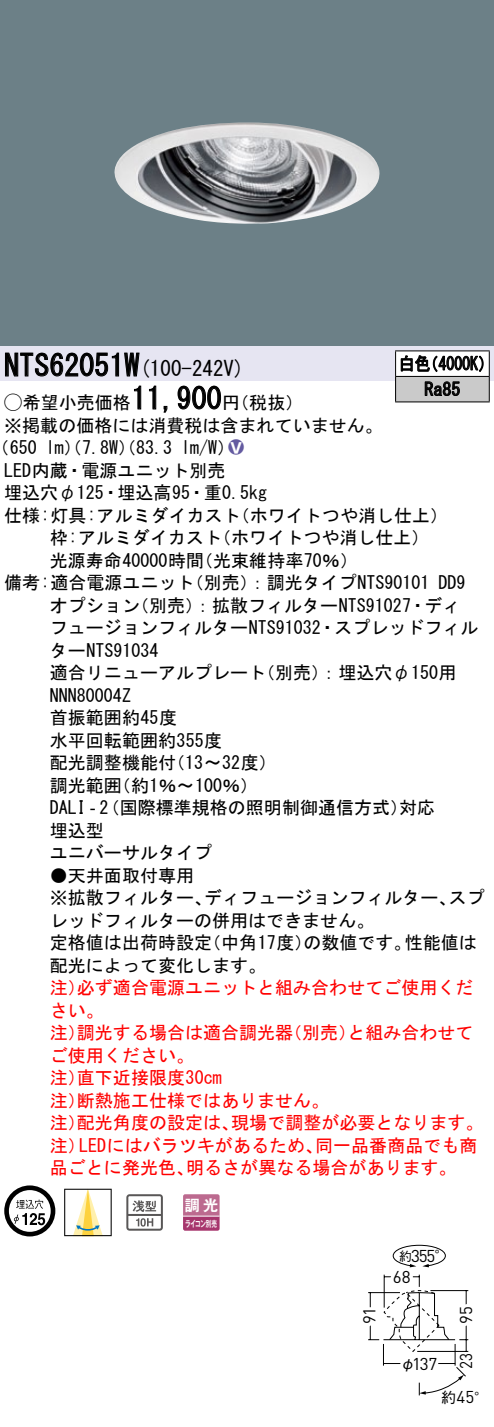
<style>
.page{position:relative;width:494px;height:1427px;background:#fff}
.page>*{position:absolute;margin:0;border:0;box-sizing:border-box;transform-origin:0 0}
.t1{font:30px "MS Gothic";color:#000}
.t2{font:21px "MS Gothic";color:#000}
.t3{font:18px/22.5px "MS Gothic";color:#000}
.t4{font:18px/22.5px "MS Gothic";color:#f00}
.t5{font:18px/25.5px "MS Gothic";color:#000;scale:.88 1}
.t6{font:18px "Ford Classification 1";color:#635aa0}
.t7{font:17.1px "DINOT";letter-spacing:-.01em;color:#000}
.t8{font:17.1px "DINOT";letter-spacing:-.01em;color:#000;scale:.9 1}
.t9{font:15px "Gothic MB101 Pro De Bold 90 pv RKSJ H";color:#fff}
.t10{font:15px "Gothic BBB Pro Medium 90 pv RKSJ H";color:#000}
.t11{font:12.6px "Gothic BBB Pro Medium 90 pv RKSJ H";color:#000}
.t12{font:8.7px "Gothic MB101 Pro De Bold 90 pv RKSJ H";letter-spacing:-.05em;color:#fff;scale:.65 1}
.s1{font-size:30px}
.s2{font-family:"Ford Classification 1"}
.s3{color:#fff}
.s4{font-family:"Gothic BBB Pro Medium 90 pv RKSJ H";font-size:15px}
</style>
<div class="page">
<div style="left:0;top:0;width:493px;height:346px;background:#6c8087"></div>
<img style="left:114px;top:122px;width:265px;height:102px">
<div style="left:0;top:346px;width:493px;height:34px;background:#e6e5f2"></div>
<svg style="left:5px;top:352px;width:135px;height:25px"></svg>
<svg style="left:134px;top:385px;width:7px;height:25px"></svg>
<svg style="left:149px;top:385px;width:7px;height:25px"></svg>
<svg style="left:163px;top:406px;width:5px;height:7px"></svg>
<svg style="left:177px;top:385px;width:44px;height:25px"></svg>
<svg style="left:4px;top:1185px;width:51px;height:51px"></svg>
<svg style="left:64px;top:1189px;width:48px;height:47px"></svg>
<svg style="left:126px;top:1194px;width:37px;height:37px"></svg>
<svg style="left:183px;top:1194px;width:36px;height:37px"></svg>
<hr style="left:183px;top:1216px;width:36px;height:1px;background:#fff">
<hr style="left:395px;top:350px;width:94px;height:1px;background:#000">
<hr style="left:395px;top:401px;width:94px;height:1px;background:#000">
<svg style="left:394px;top:351px;width:95px;height:50px"></svg>
<svg style="left:368px;top:1245px;width:101px;height:151px"></svg>
<h1 class="t1" style="left:4px;top:350px;width:122px">NTS62051</h1>
<p class="t2" style="left:124px;top:358px;width:121px">(<span class="s1">W</span> 100-242 (V</p>
<p class="t5" style="left:424px;top:351px;width:42px;text-indent:-26px">白色<br>Ra85</p>
<p class="t5" style="left:422px;top:351px;width:83px">（4000 (K</p>
<h1 class="t1" style="left:131px;top:383px;width:91px">11,900</h1>
<p class="t3" style="left:4px;top:391px;width:379px"><span class="s2">A</span>希望小売価格<br>※掲載の価格には消費税は含まれていません。</p>
<p class="t6" style="left:228px;top:438px;width:17px">2<span class="s3">8</span></p>
<p class="t3" style="left:222px;top:391px;width:82px">（円税抜(</p>
<p class="t3" style="left:181px;top:437px;width:55px">l m (W/</p>
<p class="t3" style="left:-8px;top:437px;width:47px">（650</p>
<p class="t3" style="left:4px;top:459px;width:223px">LED内蔵・電源ユニット別売</p>
<p class="t3" style="left:4px;top:482px;width:264px">埋込穴φ125・埋込高95・重0.5kg</p>
<p class="t3" style="left:231px;top:504px;width:218px">（ホワイトつや消し仕上(</p>
<p class="t3" style="left:46px;top:437px;width:128px">lm）（7.8 ）（W 83.3</p>
<p class="t3" style="left:213px;top:504px;width:217px;text-indent:-209px">仕様:灯具:アルミダイカスト<br>（ホワイトつや消し仕上(</p>
<p class="t3" style="left:195px;top:527px;width:164px;text-indent:-145px">枠:アルミダイカスト<br>（光束維持率70％(</p>
<p class="t3" style="left:50px;top:549px;width:156px">光源寿命40000時間</p>
<p class="t3" style="left:185px;top:572px;width:245px">（別売：）調光タイプNTS90101</p>
<p class="t3" style="left:131px;top:572px;width:331px;text-indent:-127px">備考:適合電源ユニット<br>（別売：）拡散フィルターNTS91027・ディ</p>
<p class="t3" style="left:438px;top:572px;width:28px">DD9</p>
<p class="t3" style="left:50px;top:594px;width:91px">オプション</p>
<p class="t3" style="left:50px;top:617px;width:430px">フュージョンフィルターNTS91032・スプレッドフィル</p>
<p class="t3" style="left:50px;top:639px;width:110px">ターNTS91034</p>
<p class="t3" style="left:257px;top:662px;width:201px">（別売：）埋込穴φ150用</p>
<p class="t3" style="left:50px;top:662px;width:217px">適合リニューアルプレート</p>
<p class="t3" style="left:50px;top:684px;width:82px">NNN80004Z</p>
<p class="t3" style="left:50px;top:707px;width:129px">首振範囲約45度</p>
<p class="t3" style="left:50px;top:729px;width:174px">水平回転範囲約355度</p>
<p class="t3" style="left:167px;top:752px;width:111px">（13〜32度(</p>
<p class="t3" style="left:113px;top:752px;width:147px;text-indent:-63px">配光調整機能付<br>（約1％〜100％(</p>
<p class="t3" style="left:50px;top:774px;width:73px">調光範囲</p>
<p class="t3" style="left:50px;top:797px;width:359px">DALI‐（2 国際標準規格の照明制御通信方式）埋込型<br>ユニバーサルタイプ</p>
<p class="t3" style="left:50px;top:864px;width:145px">●天井面取付専用</p>
<p class="t3" style="left:399px;top:797px;width:37px">対応</p>
<p class="t3" style="left:448px;top:887px;width:37px">スプ</p>
<p class="t3" style="left:204px;top:887px;width:254px">ディフュージョンフィルター、</p>
<p class="t3" style="left:50px;top:887px;width:325px">※拡散フィルター、<br>レッドフィルターの併用はできません。</p>
<p class="t3" style="left:203px;top:932px;width:111px">（中角17度）</p>
<p class="t3" style="left:50px;top:932px;width:217px">定格値は出荷時設定<br>配光によって変化します。</p>
<p class="t4" style="left:77px;top:977px;width:397px">必ず適合電源ユニットと組み合わせてご使用くだ</p>
<p class="t3" style="left:303px;top:932px;width:110px">の数値です。</p>
<p class="t3" style="left:404px;top:932px;width:73px">性能値は</p>
<p class="t4" style="left:50px;top:977px;width:55px">注）さい。</p>
<p class="t4" style="left:77px;top:1022px;width:217px">調光する場合は適合調光器</p>
<p class="t4" style="left:284px;top:1022px;width:73px">（別売）</p>
<p class="t4" style="left:347px;top:1022px;width:127px">と組み合わせて</p>
<p class="t4" style="left:50px;top:1022px;width:37px">注）</p>
<p class="t4" style="left:50px;top:1044px;width:145px">ご使用ください。</p>
<p class="t4" style="left:77px;top:1067px;width:146px">直下近接限度30cm</p>
<p class="t4" style="left:77px;top:1067px;width:253px;text-indent:-27px">注）<br>断熱施工仕様ではありません。</p>
<p class="t4" style="left:50px;top:1089px;width:37px">注）</p>
<p class="t4" style="left:231px;top:1112px;width:254px">現場で調整が必要となります。</p>
<p class="t4" style="left:77px;top:1112px;width:163px">配光角度の設定は、</p>
<p class="t4" style="left:50px;top:1112px;width:37px">注）</p>
<p class="t4" style="left:79px;top:1134px;width:245px">LEDにはバラツキがあるため、</p>
<p class="t4" style="left:315px;top:1134px;width:163px">同一品番商品でも商</p>
<p class="t4" style="left:50px;top:1134px;width:37px">注）</p>
<p class="t4" style="left:50px;top:1157px;width:145px">品ごとに発光色、</p>
<p class="t4" style="left:186px;top:1157px;width:272px">明るさが異なる場合があります。</p>
<p class="t9" style="left:184px;top:1193px;width:35px">調光</p>
<p class="t12" style="left:185px;top:1216px;width:51px">ライコン別売</p>
<p class="t7" style="left:410px;top:1244px;width:40px">355<span class="s4">°</span></p>
<p class="t11" style="left:398px;top:1246px;width:14px">約</p>
<p class="t7" style="left:392px;top:1265px;width:19px">68</p>
<p class="t7" style="left:357px;top:1324px;width:18px;rotate:-90deg">91</p>
<p class="t7" style="left:454px;top:1324px;width:19px;rotate:-90deg">95</p>
<p class="t10" style="left:400px;top:1351px;width:16px">φ</p>
<p class="t8" style="left:454px;top:1369px;width:19px;rotate:-90deg">23</p>
<p class="t7" style="left:412px;top:1352px;width:27px">137</p>
<p class="t10" style="left:440px;top:1385px;width:16px">約</p>
<p class="t7" style="left:456px;top:1385px;width:35px">45<span class="s4">°</span></p>
</div>
